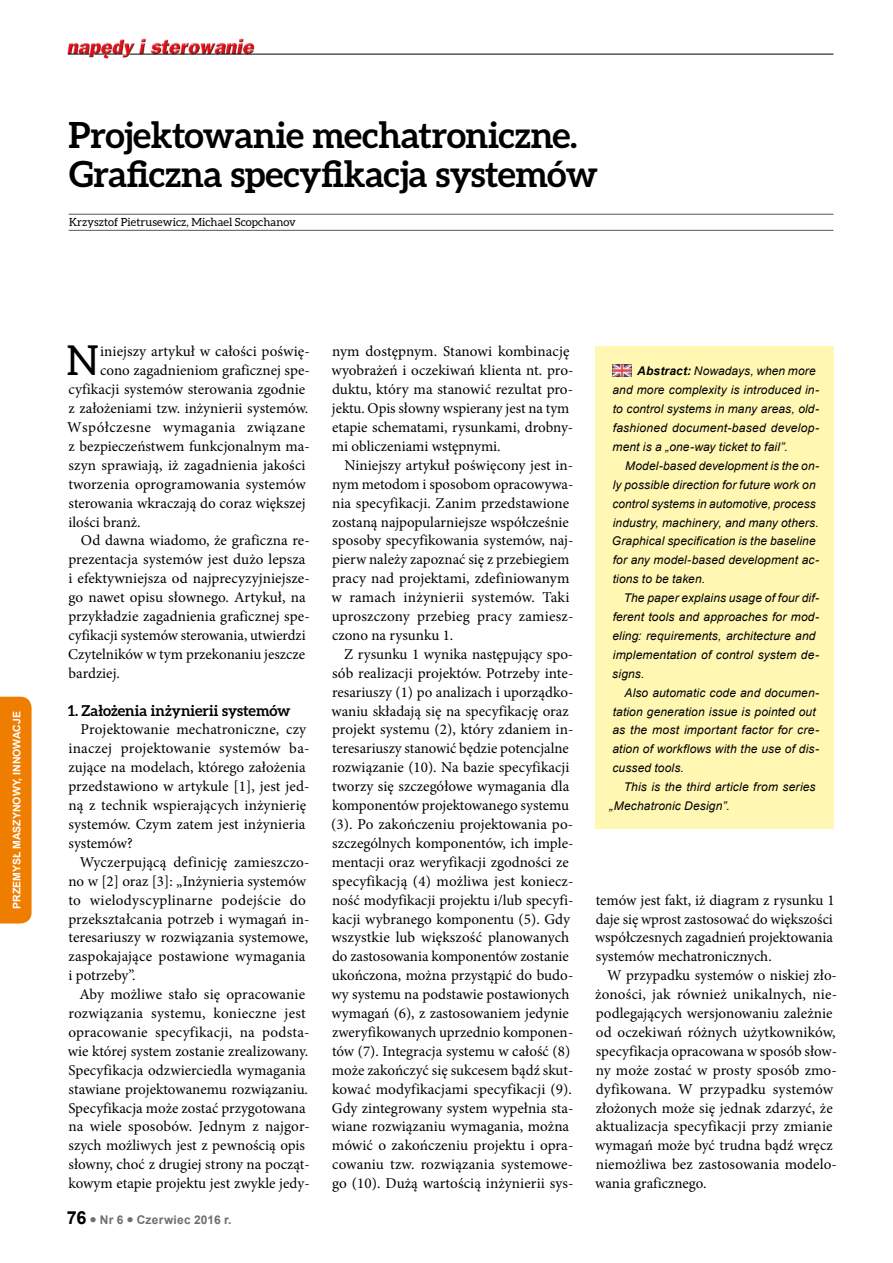
<style>
.page{position:relative;width:893px;height:1263px;background:#fff}
.page>*{position:absolute;margin:0;border:0;box-sizing:border-box;transform-origin:0 0}
.t1{font:41.4px "Aleo";color:#000}
.t2{font:700 36px/39px "Aleo";letter-spacing:-.01em;color:#000}
.t3{font:15px/18.9px "Minion Pro";letter-spacing:.005em;color:#000}
.t4{font:700 15px "Aleo";color:#000}
.t5{font:italic 12px/18.9px "Arial";letter-spacing:.01em;color:#000}
.t6{font:700 12px "Arial";letter-spacing:.02em;color:#706f6f}
.t7{font:11.25px "Aleo";letter-spacing:.01em;color:#000}
.t8{font:700 10.5px "Arial";color:#fff}
.s1{font-size:18px;color:#000}
.s2{font-weight:700}
</style>
<div class="page">
<img style="left:67px;top:38px;width:190px;height:21px">
<hr style="left:129px;top:54px;width:704px;height:1px;background:#000">
<svg style="left:68px;top:54px;width:55px;height:1px"></svg>
<div style="left:0;top:697px;width:32px;height:226px;background:#ef7d00"></div>
<hr style="left:69px;top:214px;width:764px;height:1px;background:#575756">
<hr style="left:69px;top:230px;width:764px;height:1px;background:#575756">
<div style="left:595px;top:346px;width:238px;height:483px;background:#fff7b2"></div>
<img style="left:612px;top:364px;width:20px;height:12px">
<h2 class="t2" style="left:69px;top:115px;width:531px">Projektowanie mechatroniczne.<br>Graficzna specyfikacja systemów</h2>
<p class="t7" style="left:69px;top:216px;width:228px">Krzysztof Pietrusewicz, Michael Scopchanov</p>
<p class="t8" style="left:10px;top:909px;width:199px;rotate:-90deg">PRZEMYSŁ MASZYNOWY, INNOWACJE</p>
<h1 class="t1" style="left:67px;top:337px;width:34px">N</h1>
<p class="t3" style="left:100px;top:342px;width:211px">iniejszy artykuł w całości poświę-</p>
<p class="t3" style="left:100px;top:361px;width:211px">cono zagadnieniom graficznej spe-</p>
<p class="t3" style="left:68px;top:380px;width:238px">cyfikacji systemów sterowania zgodnie</p>
<p class="t3" style="left:69px;top:399px;width:241px">z założeniami tzw. inżynierii systemów.</p>
<p class="t3" style="left:67px;top:418px;width:240px">Współczesne wymagania związane</p>
<p class="t3" style="left:69px;top:437px;width:243px">z bezpieczeństwem funkcjonalnym ma-</p>
<p class="t3" style="left:69px;top:456px;width:239px">szyn sprawiają, iż zagadnienia jakości</p>
<p class="t3" style="left:68px;top:475px;width:239px">tworzenia oprogramowania systemów</p>
<p class="t3" style="left:69px;top:493px;width:239px">sterowania wkraczają do coraz większej</p>
<p class="t3" style="left:68px;top:512px;width:74px">ilości branż.</p>
<p class="t3" style="left:81px;top:531px;width:230px">Od dawna wiadomo, że graficzna re-</p>
<p class="t3" style="left:68px;top:550px;width:239px">prezentacja systemów jest dużo lepsza</p>
<p class="t3" style="left:68px;top:569px;width:243px">i efektywniejsza od najprecyzyjniejsze-</p>
<p class="t3" style="left:69px;top:588px;width:239px">go nawet opisu słownego. Artykuł, na</p>
<p class="t3" style="left:68px;top:607px;width:243px">przykładzie zagadnienia graficznej spe-</p>
<p class="t3" style="left:68px;top:626px;width:239px">cyfikacji systemów sterowania, utwierdzi</p>
<p class="t3" style="left:68px;top:645px;width:239px">Czytelników w tym przekonaniu jeszcze</p>
<p class="t3" style="left:69px;top:664px;width:53px">bardziej.</p>
<p class="t4" style="left:68px;top:701px;width:224px">1. Założenia inżynierii systemów</p>
<p class="t3" style="left:68px;top:720px;width:243px;text-indent:12px">Projektowanie mechatroniczne, czy inaczej projektowanie systemów ba&shy;zujące na modelach, którego założenia przedstawiono w artykule [1], jest jed&shy;ną z technik wspierających inżynierię systemów. Czym zatem jest inżynieria systemów?</p>
<p class="t3" style="left:68px;top:853px;width:243px;text-indent:11px">Wyczerpującą definicję zamieszczo&shy;no w [2] oraz [3]: „Inżynieria systemów to wielodyscyplinarne podejście do przekształcania potrzeb i wymagań in&shy;teresariuszy w rozwiązania systemowe, zaspokajające postawione wymagania i potrzeby”.</p>
<p class="t3" style="left:68px;top:985px;width:243px;text-align:center">Aby możliwe stało się opracowanie rozwiązania systemu, konieczne jest opracowanie specyfikacji, na podsta&shy;wie której system zostanie zrealizowany.<br>Specyfikacja odzwierciedla wymagania stawiane projektowanemu rozwiązaniu.<br>Specyfikacja może zostać przygotowana na wiele sposobów. Jednym z najgor&shy;szych możliwych jest z pewnością opis słowny, choć z drugiej strony na począt&shy;kowym etapie projektu jest zwykle jedy-</p>
<p class="t6" style="left:67px;top:1212px;width:166px"><span class="s1">76</span> ● Nr 6 ● Czerwiec 2016 r.</p>
<p class="t3" style="left:331px;top:342px;width:244px">nym dostępnym. Stanowi kombinację wyobrażeń i oczekiwań klienta nt. pro&shy;duktu, który ma stanowić rezultat pro&shy;jektu. Opis słowny wspierany jest na tym etapie schematami, rysunkami, drobny&shy;mi obliczeniami wstępnymi.</p>
<p class="t3" style="left:331px;top:456px;width:244px;text-indent:13px">Niniejszy artykuł poświęcony jest in&shy;nym metodom i sposobom opracowywa&shy;nia specyfikacji. Zanim przedstawione zostaną najpopularniejsze współcześnie sposoby specyfikowania systemów, naj&shy;pierw należy zapoznać się z przebiegiem pracy nad projektami, zdefiniowanym w ramach inżynierii systemów. Taki uproszczony przebieg pracy zamiesz&shy;czono na rysunku 1.</p>
<p class="t3" style="left:331px;top:645px;width:244px;text-indent:13px">Z rysunku 1 wynika następujący spo&shy;sób realizacji projektów. Potrzeby inte&shy;resariuszy (1) po analizach i uporządko&shy;waniu składają się na specyfikację oraz projekt systemu (2), który zdaniem in&shy;teresariuszy stanowić będzie potencjalne rozwiązanie (10). Na bazie specyfikacji tworzy się szczegółowe wymagania dla komponentów projektowanego systemu (3). Po zakończeniu projektowania po&shy;szczególnych komponentów, ich imple&shy;mentacji oraz weryfikacji zgodności ze specyfikacją (4) możliwa jest koniecz&shy;ność modyfikacji projektu i/lub specyfi&shy;kacji wybranego komponentu (5). Gdy wszystkie lub większość planowanych do zastosowania komponentów zostanie ukończona, można przystąpić do budo&shy;wy systemu na podstawie postawionych wymagań (6), z zastosowaniem jedynie zweryfikowanych uprzednio komponen&shy;tów (7). Integracja systemu w całość (8) może zakończyć się sukcesem bądź skut&shy;kować modyfikacjami specyfikacji (9).<br>Gdy zintegrowany system wypełnia sta&shy;wiane rozwiązaniu wymagania, można mówić o zakończeniu projektu i opra&shy;cowaniu tzw. rozwiązania systemowe&shy;go (10). Dużą wartością inżynierii sys-</p>
<p class="t5" style="left:612px;top:362px;width:208px;text-indent:25px"><span class="s2">Abstract:</span> Nowadays, when more and more complexity is introduced in&shy;to control systems in many areas, old&shy;fashioned document-based develop&shy;ment is a „one-way ticket to fail”.</p>
<p class="t5" style="left:612px;top:456px;width:209px;text-indent:13px">Model-based development is the on&shy;ly possible direction for future work on control systems in automotive, process industry, machinery, and many others.<br>Graphical specification is the baseline for any model-based development ac&shy;tions to be taken.</p>
<p class="t5" style="left:612px;top:589px;width:208px;text-indent:11px">The paper explains usage of four dif&shy;ferent tools and approaches for mod&shy;eling: requirements, architecture and implementation of control system de&shy;signs.</p>
<p class="t5" style="left:612px;top:683px;width:208px;text-indent:12px">Also automatic code and documen&shy;tation generation issue is pointed out as the most important factor for cre&shy;ation of workflows with the use of dis&shy;cussed tools.</p>
<p class="t5" style="left:609px;top:778px;width:208px;text-indent:14px">This is the third article from series „Mechatronic Design”.</p>
<p class="t3" style="left:595px;top:890px;width:241px;text-align:justify">temów jest fakt, iż diagram z rysunku 1 daje się wprost zastosować do większości współczesnych zagadnień projektowania systemów mechatronicznych.</p>
<p class="t3" style="left:595px;top:966px;width:244px;text-indent:12px">W przypadku systemów o niskiej zło&shy;żoności, jak również unikalnych, nie&shy;podlegających wersjonowaniu zależnie od oczekiwań różnych użytkowników, specyfikacja opracowana w sposób słow&shy;ny może zostać w prosty sposób zmo&shy;dyfikowana. W przypadku systemów złożonych może się jednak zdarzyć, że aktualizacja specyfikacji przy zmianie wymagań może być trudna bądź wręcz niemożliwa bez zastosowania modelo&shy;wania graficznego.</p>
</div>
